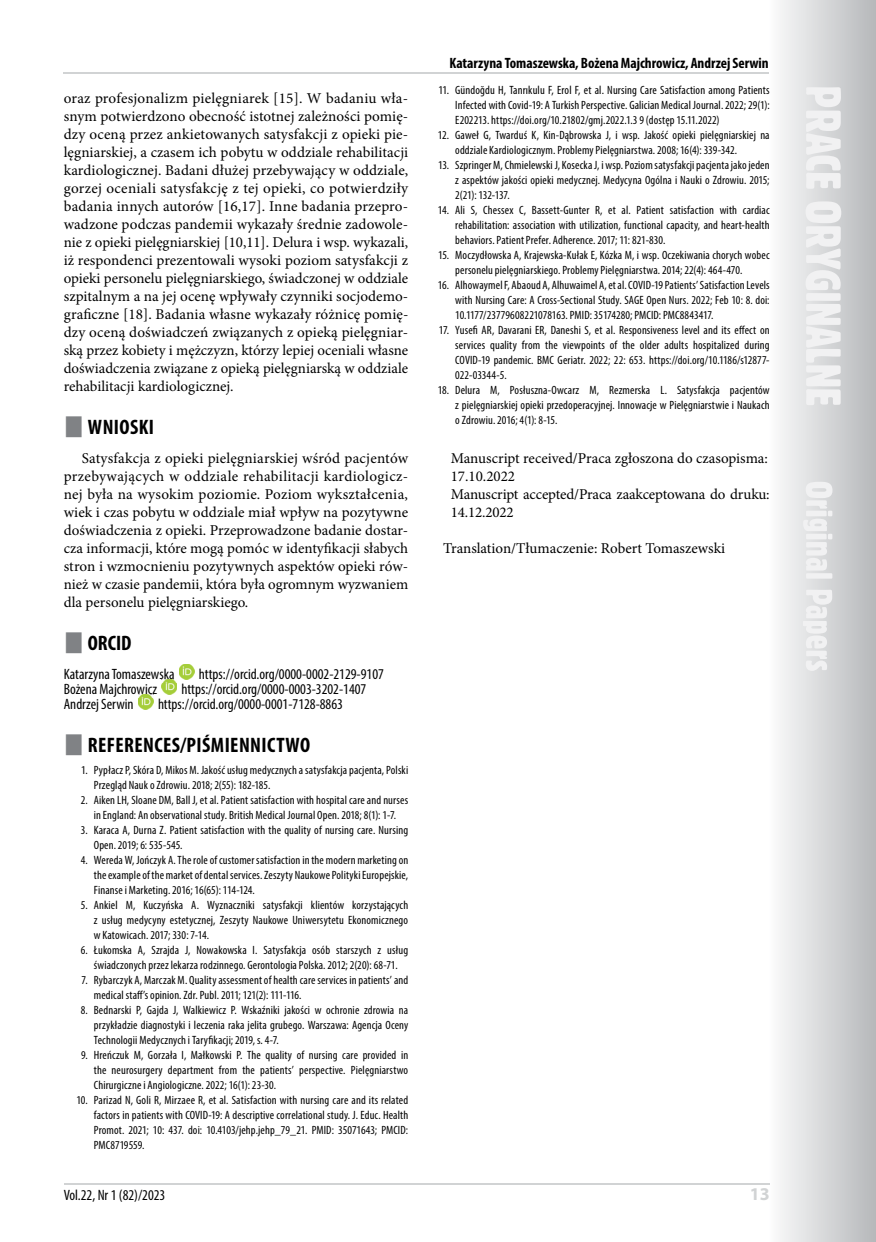
<style>
.page{position:relative;width:876px;height:1242px;background:#fff}
.page>*{position:absolute;margin:0;border:0;box-sizing:border-box;transform-origin:0 0}
.t1{font:700 condensed 21px "Myriad Pro";letter-spacing:.02em;color:#000}
.t2{font:700 18px "Myriad Pro";color:#d1d3d4}
.t3{font:15px/18px "Minion Pro";color:#000;text-align:justify}
.t4{font:condensed 15px "Myriad Pro";color:#000}
.t5{font:700 condensed 15px "Myriad Pro";color:#000}
.t6{font:condensed 12px/15px "Myriad Pro";letter-spacing:.01em;color:#000;text-align:justify}
</style>
<div class="page">
<div style="left:769px;top:0;width:107px;height:1242px;background:linear-gradient(to right,#fcfcfc,#b6b8ba)"></div>
<hr style="left:768px;top:0;width:2px;height:1242px;background:#fefeff">
<svg style="left:803px;top:87px;width:38px;height:584px"></svg>
<hr style="left:64px;top:1183px;width:706px;height:2px;background:#d1d3d4">
<hr style="left:64px;top:72px;width:705px;height:2px;background:#d1d3d4">
<img style="left:179px;top:664px;width:15px;height:15px">
<img style="left:162px;top:682px;width:15px;height:12px">
<img style="left:162px;top:679px;width:14px;height:3px">
<img style="left:138px;top:697px;width:15px;height:12px">
<img style="left:138px;top:694px;width:15px;height:3px">
<p class="t3" style="left:64px;top:89px;width:346px">oraz profesjonalizm pielęgniarek [15]. W badaniu wła&shy;snym potwierdzono obecność istotnej zależności pomię&shy;dzy oceną przez ankietowanych satysfakcji z opieki pie&shy;lęgniarskiej, a czasem ich pobytu w oddziale rehabilitacji kardiologicznej. Badani dłużej przebywający w oddziale, gorzej oceniali satysfakcję z tej opieki, co potwierdziły badania innych autorów [16,17]. Inne badania przepro&shy;wadzone podczas pandemii wykazały średnie zadowole&shy;nie z opieki pielęgniarskiej [10,11]. Delura i wsp. wykazali, iż respondenci prezentowali wysoki poziom satysfakcji z opieki personelu pielęgniarskiego, świadczonej w oddziale szpitalnym a na jej ocenę wpływały czynniki socjodemo&shy;graficzne [18]. Badania własne wykazały różnicę pomię&shy;dzy oceną doświadczeń związanych z opieką pielęgniar&shy;ską przez kobiety i mężczyzn, którzy lepiej oceniali własne doświadczenia związane z opieką pielęgniarską w oddziale rehabilitacji kardiologicznej.</p>
<h1 class="t1" style="left:88px;top:414px;width:68px">WNIOSKI</h1>
<p class="t3" style="left:64px;top:449px;width:346px;text-indent:18px">Satysfakcja z opieki pielęgniarskiej wśród pacjentów przebywających w oddziale rehabilitacji kardiologicz&shy;nej była na wysokim poziomie. Poziom wykształcenia, wiek i czas pobytu w oddziale miał wpływ na pozytywne doświadczenia z opieki. Przeprowadzone badanie dostar&shy;cza informacji, które mogą pomóc w identyfikacji słabych stron i wzmocnieniu pozytywnych aspektów opieki rów&shy;nież w czasie pandemii, która była ogromnym wyzwaniem dla personelu pielęgniarskiego.</p>
<h1 class="t1" style="left:88px;top:630px;width:45px">ORCID</h1>
<p class="t4" style="left:64px;top:665px;width:112px">Katarzyna Tomaszewska</p>
<p class="t4" style="left:199px;top:665px;width:186px">https://orcid.org/0000-0002-2129-9107</p>
<p class="t4" style="left:64px;top:680px;width:95px">Bożena Majchrowicz</p>
<p class="t4" style="left:181px;top:680px;width:186px">https://orcid.org/0000-0003-3202-1407</p>
<p class="t4" style="left:64px;top:695px;width:71px">Andrzej Serwin</p>
<p class="t4" style="left:158px;top:695px;width:186px">https://orcid.org/0000-0001-7128-8863</p>
<h1 class="t1" style="left:88px;top:732px;width:224px">REFERENCES/PIŚMIENNICTWO</h1>
<p class="t6" style="left:94px;top:762px;width:316px;text-indent:-13px">1. Pypłacz P, Skóra D, Mikos M. Jakość usług medycznych a satysfakcja pacjenta, Polski<br>Przegląd Nauk o Zdrowiu. 2018; 2(55): 182-185.</p>
<p class="t6" style="left:81px;top:792px;width:329px;text-align:center">2. Aiken LH, Sloane DM, Ball J, et al. Patient satisfaction with hospital care and nurses in England: An observational study. British Medical Journal Open. 2018; 8(1): 1-7.</p>
<p class="t6" style="left:94px;top:822px;width:316px;text-indent:-13px">3. Karaca A, Durna Z. Patient satisfaction with the quality of nursing care. Nursing<br>Open. 2019; 6: 535-545.</p>
<p class="t6" style="left:94px;top:852px;width:316px;text-indent:-13px">4. Wereda W, Jończyk A. The role of customer satisfaction in the modern marketing on the example of the market of dental services. Zeszyty Naukowe Polityki Europejskie, Finanse i Marketing. 2016; 16(65): 114-124.</p>
<p class="t6" style="left:94px;top:897px;width:316px;text-indent:-13px">5. Ankiel M, Kuczyńska A. Wyznaczniki satysfakcji klientów korzystających z usług medycyny estetycznej, Zeszyty Naukowe Uniwersytetu Ekonomicznego w Katowicach. 2017; 330: 7-14.</p>
<p class="t6" style="left:81px;top:942px;width:329px;text-align:center">6. Łukomska A, Szrajda J, Nowakowska I. Satysfakcja osób starszych z usług świadczonych przez lekarza rodzinnego. Gerontologia Polska. 2012; 2(20): 68-71.</p>
<p class="t6" style="left:94px;top:972px;width:316px;text-indent:-12px">7. Rybarczyk A, Marczak M. Quality assessment of health care services in patients’ and medical staff’s opinion. Zdr. Publ. 2011; 121(2): 111-116.</p>
<p class="t6" style="left:94px;top:1002px;width:316px;text-indent:-13px">8. Bednarski P, Gajda J, Walkiewicz P. Wskaźniki jakości w ochronie zdrowia na przykładzie diagnostyki i leczenia raka jelita grubego. Warszawa: Agencja Oceny Technologii Medycznych i Taryfikacji; 2019, s. 4-7.</p>
<p class="t6" style="left:94px;top:1047px;width:316px;text-indent:-13px">9. Hreńczuk M, Gorzała I, Małkowski P. The quality of nursing care provided in the neurosurgery department from the patients’ perspective. Pielęgniarstwo Chirurgiczne i Angiologiczne. 2022; 16(1): 23-30.</p>
<p class="t6" style="left:94px;top:1092px;width:316px;text-indent:-17px">10. Parizad N, Goli R, Mirzaee R, et al. Satisfaction with nursing care and its related factors in patients with COVID-19: A descriptive correlational study. J. Educ. Health Promot. 2021; 10: 437. doi: 10.4103/jehp.jehp_79_21. PMID: 35071643; PMCID:<br>PMC8719559.</p>
<p class="t5" style="left:449px;top:54px;width:321px">Katarzyna Tomaszewska, Bożena Majchrowicz, Andrzej Serwin</p>
<p class="t6" style="left:455px;top:82px;width:316px;text-indent:-17px">11. Gündoğdu H, Tanrıkulu F, Erol F, et al. Nursing Care Satisfaction among Patients Infected with Covid-19: A Turkish Perspective. Galician Medical Journal. 2022; 29(1):<br>E202213. https://doi.org/10.21802/gmj.2022.1.3 9 (dostęp 15.11.2022)</p>
<p class="t6" style="left:455px;top:127px;width:316px;text-indent:-17px">12. Gaweł G, Twarduś K, Kin-Dąbrowska J, i wsp. Jakość opieki pielęgniarskiej na oddziale Kardiologicznym. Problemy Pielęgniarstwa. 2008; 16(4): 339-342.</p>
<p class="t6" style="left:455px;top:157px;width:316px;text-indent:-17px">13. Szpringer M, Chmielewski J, Kosecka J, i wsp. Poziom satysfakcji pacjenta jako jeden z aspektów jakości opieki medycznej. Medycyna Ogólna i Nauki o Zdrowiu. 2015; 2(21): 132-137.</p>
<p class="t6" style="left:455px;top:202px;width:316px;text-indent:-17px">14. Ali S, Chessex C, Bassett-Gunter R, et al. Patient satisfaction with cardiac rehabilitation: association with utilization, functional capacity, and heart-health behaviors. Patient Prefer. Adherence. 2017; 11: 821-830.</p>
<p class="t6" style="left:455px;top:247px;width:316px;text-indent:-17px">15. Moczydłowska A, Krajewska-Kułak E, Kózka M, i wsp. Oczekiwania chorych wobec personelu pielęgniarskiego. Problemy Pielęgniarstwa. 2014; 22(4): 464-470.</p>
<p class="t6" style="left:455px;top:277px;width:316px;text-indent:-17px">16. Alhowaymel F, Abaoud A, Alhuwaimel A, et al. COVID-19 Patients’ Satisfaction Levels with Nursing Care: A Cross-Sectional Study. SAGE Open Nurs. 2022; Feb 10: 8. doi:<br>10.1177/23779608221078163. PMID: 35174280; PMCID: PMC8843417.</p>
<p class="t6" style="left:455px;top:322px;width:316px;text-indent:-16px">17. Yusefi AR, Davarani ER, Daneshi S, et al. Responsiveness level and its effect on services quality from the viewpoints of the older adults hospitalized during COVID-19 pandemic. BMC Geriatr. 2022; 22: 653. https://doi.org/10.1186/s12877- 022-03344-5.</p>
<p class="t6" style="left:455px;top:382px;width:316px;text-indent:-17px">18. Delura M, Posłuszna-Owcarz M, Rezmerska L. Satysfakcja pacjentów z pielęgniarskiej opieki przedoperacyjnej. Innowacje w Pielęgniarstwie i Naukach o Zdrowiu. 2016; 4(1): 8-15.</p>
<p class="t3" style="left:451px;top:449px;width:320px;text-align:left">Manuscript received/Praca zgłoszona do czasopisma:<br>17.10.2022<br>Manuscript accepted/Praca zaakceptowana do druku:<br>14.12.2022</p>
<p class="t3" style="left:443px;top:539px;width:283px">Translation/Tłumaczenie: Robert Tomaszewski</p>
<p class="t4" style="left:64px;top:1186px;width:103px">Vol.22, Nr 1 (82)/2023</p>
<h2 class="t2" style="left:750px;top:1182px;width:21px">13</h2>
</div>
